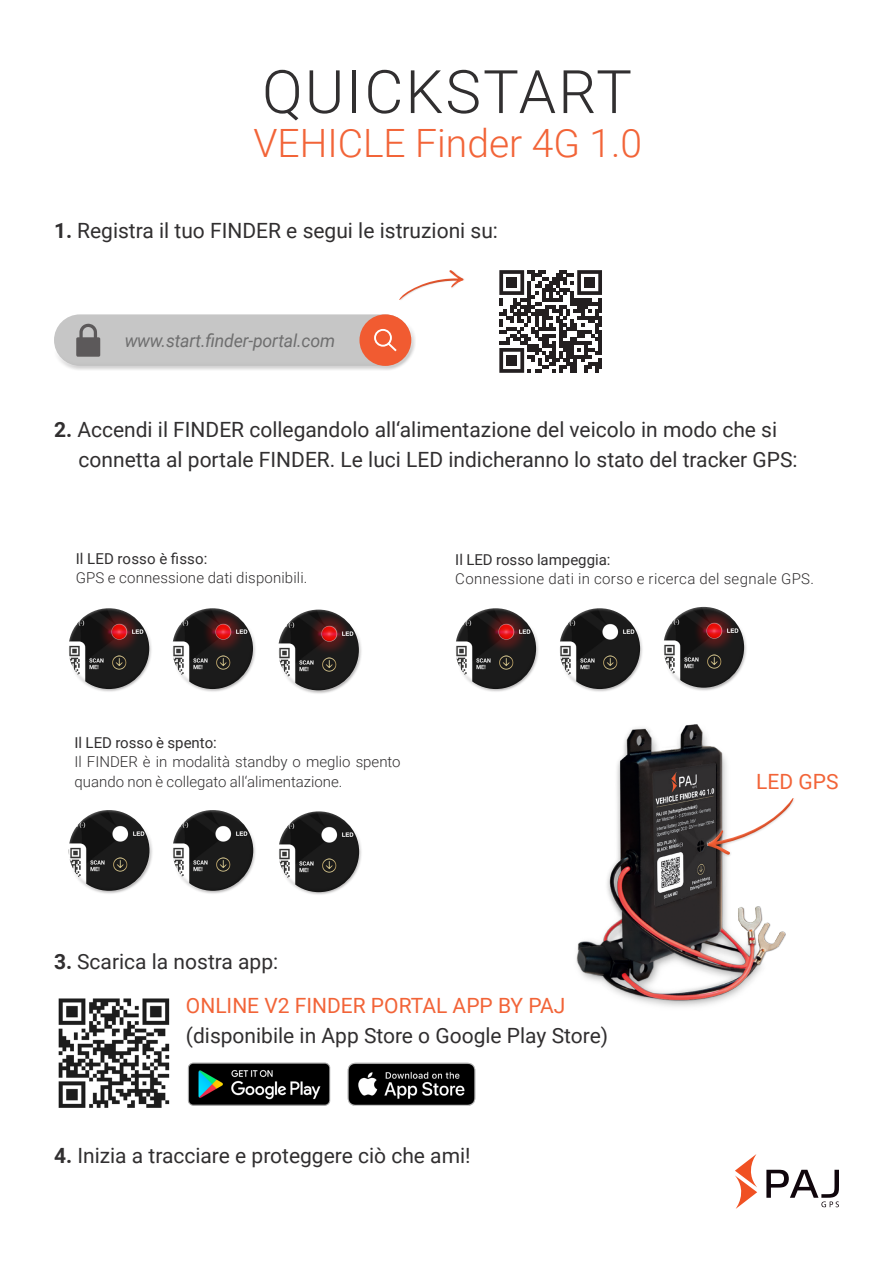
<style>
.page{position:relative;width:893px;height:1263px;background:#fff}
.page>*{position:absolute;margin:0;border:0;box-sizing:border-box;transform-origin:0 0}
.t1{font:300 60px "Roboto";letter-spacing:.035em;color:#312f30}
.t2{font:300 39px "Roboto";color:#f26438}
.t3{font:21px "Roboto";color:#312f30}
.t4{font:21px "Roboto";color:#f26438}
.t5{font:italic 18px "Roboto";letter-spacing:-.01em;color:#3e3e3f}
.t6{font:300 15px/19.5px "Roboto";letter-spacing:.005em;color:#312f30}
.t7{font:15px "Roboto";color:#312f30}
.t8{font:300 15px "Roboto";letter-spacing:.025em;color:#312f30}
.s1{font-weight:700}
</style>
<div class="page">
<div style="left:54px;top:324px;width:362px;height:46px;background:#231f20;opacity:.22"></div>
<div style="left:54px;top:314px;width:357px;height:52px;background:#c6c6c6;border-radius:26px"></div>
<div style="left:359px;top:314px;width:52px;height:52px;background:#f15b31;border-radius:50%"></div>
<svg style="left:374px;top:329px;width:23px;height:22px"></svg>
<svg style="left:76px;top:323px;width:24px;height:34px"></svg>
<svg style="left:399px;top:270px;width:65px;height:30px"></svg>
<svg style="left:499px;top:270px;width:103px;height:103px"></svg>
<div style="left:506px;top:277px;width:11px;height:11px;background:#231f20"></div>
<div style="left:584px;top:277px;width:11px;height:11px;background:#231f20"></div>
<div style="left:506px;top:355px;width:11px;height:11px;background:#231f20"></div>
<svg style="left:766px;top:1170px;width:73px;height:37px"></svg>
<svg style="left:735px;top:1154px;width:22px;height:55px"></svg>
<div style="left:64px;top:604px;width:81px;height:62px;background:#fff;opacity:.75"></div>
<div style="left:70px;top:623px;width:84px;height:70px;background:#231f20;opacity:.7"></div>
<div style="left:168px;top:604px;width:81px;height:62px;background:#fff;opacity:.75"></div>
<div style="left:174px;top:623px;width:83px;height:70px;background:#231f20;opacity:.7"></div>
<div style="left:274px;top:606px;width:81px;height:62px;background:#fff;opacity:.75"></div>
<div style="left:279px;top:624px;width:84px;height:70px;background:#231f20;opacity:.7"></div>
<div style="left:65px;top:806px;width:80px;height:62px;background:#fff;opacity:.75"></div>
<div style="left:70px;top:824px;width:84px;height:71px;background:#231f20;opacity:.7"></div>
<div style="left:168px;top:806px;width:81px;height:62px;background:#fff;opacity:.75"></div>
<div style="left:174px;top:824px;width:84px;height:71px;background:#231f20;opacity:.7"></div>
<div style="left:274px;top:807px;width:81px;height:63px;background:#fff;opacity:.75"></div>
<div style="left:280px;top:826px;width:83px;height:70px;background:#231f20;opacity:.7"></div>
<div style="left:451px;top:604px;width:81px;height:62px;background:#fff;opacity:.75"></div>
<div style="left:457px;top:623px;width:83px;height:70px;background:#231f20;opacity:.7"></div>
<div style="left:555px;top:604px;width:81px;height:62px;background:#fff;opacity:.75"></div>
<div style="left:561px;top:623px;width:83px;height:70px;background:#231f20;opacity:.7"></div>
<div style="left:659px;top:603px;width:81px;height:62px;background:#fff;opacity:.75"></div>
<div style="left:665px;top:621px;width:83px;height:71px;background:#231f20;opacity:.7"></div>
<img style="left:576px;top:724px;width:210px;height:283px">
<svg style="left:703px;top:796px;width:91px;height:63px"></svg>
<img style="left:58px;top:998px;width:112px;height:110px">
<img style="left:188px;top:1062px;width:143px;height:44px">
<img style="left:347px;top:1063px;width:129px;height:42px">
<p class="t1" style="left:262px;top:50px;width:371px">QUICKSTART</p>
<p class="t2" style="left:253px;top:116px;width:390px">VEHICLE Finder 4G 1.0</p>
<p class="t3" style="left:54px;top:215px;width:445px"><span class="s1">1.</span> Registra il tuo FINDER e segui le istruzioni su:</p>
<p class="t5" style="left:124px;top:328px;width:212px">www.start.finder-portal.com</p>
<p class="t3" style="left:54px;top:415px;width:725px"><span class="s1">2.</span> Accendi il FINDER collegandolo all‘alimentazione del veicolo in modo che si</p>
<p class="t3" style="left:79px;top:445px;width:721px">connetta al portale FINDER. Le luci LED indicheranno lo stato del tracker GPS:</p>
<p class="t7" style="left:76px;top:548px;width:133px">Il LED rosso è fisso:</p>
<p class="t6" style="left:76px;top:567px;width:233px">GPS e connessione dati disponibili.</p>
<p class="t7" style="left:455px;top:549px;width:157px">Il LED rosso lampeggia:</p>
<p class="t8" style="left:455px;top:569px;width:360px">Connessione dati in corso e ricerca del segnale GPS.</p>
<p class="t7" style="left:75px;top:732px;width:144px">Il LED rosso è spento:</p>
<p class="t6" style="left:75px;top:751px;width:328px">Il FINDER è in modalità standby o meglio spento quando non è collegato all‘alimentazione.</p>
<p class="t4" style="left:756px;top:767px;width:84px">LED GPS</p>
<p class="t3" style="left:54px;top:947px;width:226px"><span class="s1">3.</span> Scarica la nostra app:</p>
<p class="t4" style="left:186px;top:991px;width:381px">ONLINE V2 FINDER PORTAL APP BY PAJ</p>
<p class="t3" style="left:186px;top:1021px;width:424px">(disponibile in App Store o Google Play Store)</p>
<p class="t3" style="left:54px;top:1141px;width:418px"><span class="s1">4.</span> Inizia a tracciare e proteggere ciò che ami!</p>
</div>
